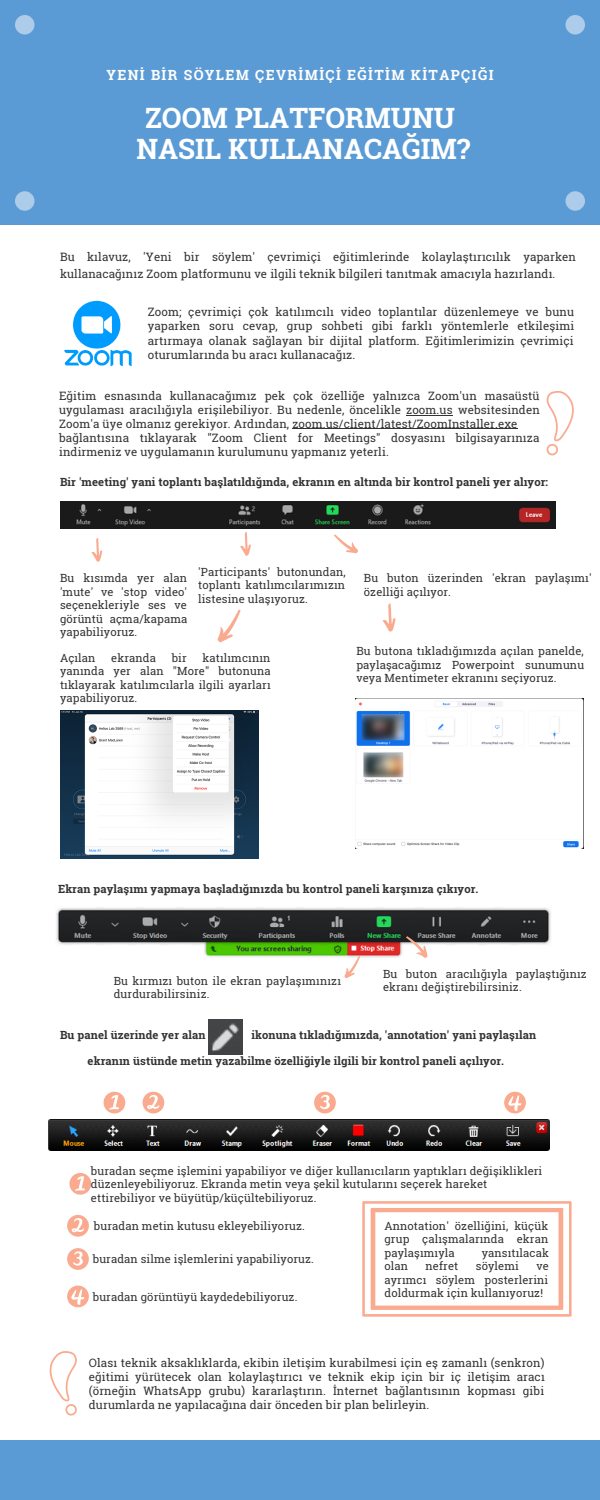
<style>
.page{position:relative;width:600px;height:1500px;background:#fff}
.page>*{position:absolute;margin:0;border:0;box-sizing:border-box;transform-origin:0 0}
.t1{font:700 28px/30.8px "Roboto Slab";color:#fff;text-align:center}
.t2{font:700 14px "Roboto Slab";letter-spacing:.1em;color:#fff}
.t3{font:11.6px/13.9px "Roboto Slab";letter-spacing:.01em;color:#333}
.t4{font:11.2px/13.5px "Roboto Slab";letter-spacing:.01em;color:#333;text-align:justify}
.t5{font:700 11.2px "Roboto Slab";letter-spacing:.01em;color:#333}
</style>
<div class="page">
<div style="left:0;top:0;width:600px;height:225px;background:#5b9bd5"></div>
<div style="left:15px;top:15px;width:19px;height:19px;background:#accce9;border-radius:50%"></div>
<div style="left:566px;top:15px;width:19px;height:19px;background:#accce9;border-radius:50%"></div>
<div style="left:566px;top:191px;width:19px;height:20px;background:#accce9;border-radius:50%"></div>
<div style="left:15px;top:191px;width:19px;height:20px;background:#accce9;border-radius:50%"></div>
<div style="left:0;top:1440px;width:600px;height:60px;background:#5b9bd5"></div>
<svg style="left:546px;top:391px;width:28px;height:64px"></svg>
<hr style="left:406px;top:415px;width:47px;height:1px;background:#333">
<hr style="left:292px;top:429px;width:226px;height:1px;background:#333">
<img style="left:64px;top:301px;width:68px;height:65px">
<svg style="left:91px;top:538px;width:12px;height:24px"></svg>
<img style="left:60px;top:502px;width:496px;height:27px">
<svg style="left:240px;top:532px;width:11px;height:24px"></svg>
<svg style="left:334px;top:534px;width:24px;height:19px"></svg>
<svg style="left:382px;top:603px;width:14px;height:29px"></svg>
<img style="left:356px;top:699px;width:228px;height:149px">
<svg style="left:217px;top:609px;width:24px;height:34px"></svg>
<img style="left:60px;top:710px;width:199px;height:149px">
<img style="left:56px;top:907px;width:495px;height:51px">
<svg style="left:342px;top:953px;width:22px;height:25px"></svg>
<svg style="left:402px;top:933px;width:30px;height:25px"></svg>
<svg style="left:49px;top:1351px;width:28px;height:65px"></svg>
<svg style="left:67px;top:1286px;width:22px;height:21px"></svg>
<svg style="left:67px;top:1248px;width:22px;height:22px"></svg>
<svg style="left:67px;top:1215px;width:22px;height:22px"></svg>
<svg style="left:69px;top:1173px;width:22px;height:22px"></svg>
<img style="left:49px;top:1120px;width:501px;height:31px">
<svg style="left:104px;top:1092px;width:21px;height:21px"></svg>
<svg style="left:143px;top:1092px;width:21px;height:21px"></svg>
<svg style="left:314px;top:1092px;width:22px;height:21px"></svg>
<svg style="left:504px;top:1092px;width:22px;height:21px"></svg>
<svg style="left:362px;top:1201px;width:210px;height:116px"></svg>
<img style="left:208px;top:1020px;width:35px;height:34px">
<p class="t2" style="left:106px;top:65px;width:389px">YENİ BİR SÖYLEM ÇEVRİMİÇİ EĞİTİM KİTAPÇIĞI</p>
<h1 class="t1" style="left:136px;top:102px;width:335px">ZOOM PLATFORMUNU<br>NASIL KULLANACAĞIM?</h1>
<p class="t3" style="left:60px;top:248px;width:518px;line-height:17.2px">Bu kılavuz, 'Yeni bir söylem' çevrimiçi eğitimlerinde kolaylaştırıcılık yaparken kullanacağınız Zoom platformunu ve ilgili teknik bilgileri tanıtmak amacıyla hazırlandı.</p>
<p class="t3" style="left:148px;top:305px;width:428px;line-height:14.2px;text-align:justify">Zoom; çevrimiçi çok katılımcılı video toplantılar düzenlemeye ve bunu yaparken soru cevap, grup sohbeti gibi farklı yöntemlerle etkileşimi artırmaya olanak sağlayan bir dijital platform. Eğitimlerimizin çevrimiçi oturumlarında bu aracı kullanacağız.</p>
<p class="t3" style="left:59px;top:389px;width:482px">Eğitim esnasında kullanacağımız pek çok özelliğe yalnızca Zoom'un masaüstü uygulaması aracılığıyla erişilebiliyor. Bu nedenle, öncelikle zoom.us websitesinden Zoom'a üye olmanız gerekiyor. Ardından, zoom.us/client/latest/ZoomInstaller.exe bağlantısına tıklayarak "Zoom Client for Meetings" dosyasını bilgisayarınıza indirmeniz ve uygulamanın kurulumunu yapmanız yeterli.</p>
<p class="t5" style="left:60px;top:474px;width:490px">Bir 'meeting' yani toplantı başlatıldığında, ekranın en altında bir kontrol paneli yer alıyor:</p>
<p class="t4" style="left:60px;top:571px;width:129px">Bu kısımda yer alan 'mute' ve 'stop video' seçenekleriyle ses ve görüntü açma/kapama yapabiliyoruz.</p>
<p class="t4" style="left:198px;top:564px;width:149px">'Participants' butonundan, toplantı katılımcılarımızın listesine ulaşıyoruz.</p>
<p class="t4" style="left:60px;top:651px;width:212px;text-indent:143px">katılımcının yanında yer alan "More" butonuna tıklayarak katılımcılarla ilgili ayarları yapabiliyoruz.</p>
<p class="t4" style="left:60px;top:651px;width:37px">Açılan</p>
<p class="t4" style="left:111px;top:651px;width:46px">ekranda</p>
<p class="t4" style="left:172px;top:651px;width:17px">bir</p>
<p class="t4" style="left:364px;top:571px;width:229px">Bu buton üzerinden 'ekran paylaşımı' özelliği açılıyor.</p>
<p class="t4" style="left:356px;top:644px;width:229px">Bu butona tıkladığımızda açılan panelde, paylaşacağımız Powerpoint sunumunu veya Mentimeter ekranını seçiyoruz.</p>
<p class="t5" style="left:58px;top:882px;width:422px">Ekran paylaşımı yapmaya başladığınızda bu kontrol paneli karşınıza çıkıyor.</p>
<p class="t4" style="left:114px;top:974px;width:229px">Bu kırmızı buton ile ekran paylaşımınızı durdurabilirsiniz.</p>
<p class="t4" style="left:383px;top:967px;width:205px">Bu buton aracılığıyla paylaştığınız ekranı değiştirebilirsiniz.</p>
<p class="t5" style="left:60px;top:1027px;width:147px">Bu panel üzerinde yer alan</p>
<p class="t5" style="left:251px;top:1027px;width:286px">ikonuna tıkladığımızda, 'annotation' yani paylaşılan</p>
<p class="t5" style="left:88px;top:1053px;width:418px">ekranın üstünde metin yazabilme özelliğiyle ilgili bir kontrol paneli açılıyor.</p>
<p class="t4" style="left:91px;top:1164px;width:453px;text-align:left">buradan seçme işlemini yapabiliyor ve diğer kullanıcıların yaptıkları değişiklikleri düzenleyebiliyoruz. Ekranda metin veya şekil kutularını seçerek hareket ettirebiliyor ve büyütüp/küçültebiliyoruz.</p>
<p class="t4" style="left:384px;top:1219px;width:165px">Annotation' özelliğini, küçük grup çalışmalarında ekran paylaşımıyla</p>
<p class="t4" style="left:94px;top:1219px;width:212px">buradan metin kutusu ekleyebiliyoruz.</p>
<p class="t4" style="left:482px;top:1246px;width:69px">yansıtılacak</p>
<p class="t4" style="left:93px;top:1252px;width:223px">buradan silme işlemlerini yapabiliyoruz.</p>
<p class="t4" style="left:384px;top:1259px;width:25px">olan</p>
<p class="t4" style="left:426px;top:1259px;width:34px">nefret</p>
<p class="t4" style="left:476px;top:1259px;width:45px">söylemi</p>
<p class="t4" style="left:384px;top:1259px;width:166px;text-indent:152px">ve ayrımcı söylem posterlerini doldurmak için kullanıyoruz!</p>
<p class="t4" style="left:93px;top:1290px;width:206px">buradan görüntüyü kaydedebiliyoruz.</p>
<p class="t3" style="left:89px;top:1356px;width:457px;text-align:justify">Olası teknik aksaklıklarda, ekibin iletişim kurabilmesi için eş zamanlı (senkron) eğitimi yürütecek olan kolaylaştırıcı ve teknik ekip için bir iç iletişim aracı (örneğin WhatsApp grubu) kararlaştırın. İnternet bağlantısının kopması gibi durumlarda ne yapılacağına dair önceden bir plan belirleyin.</p>
</div>
